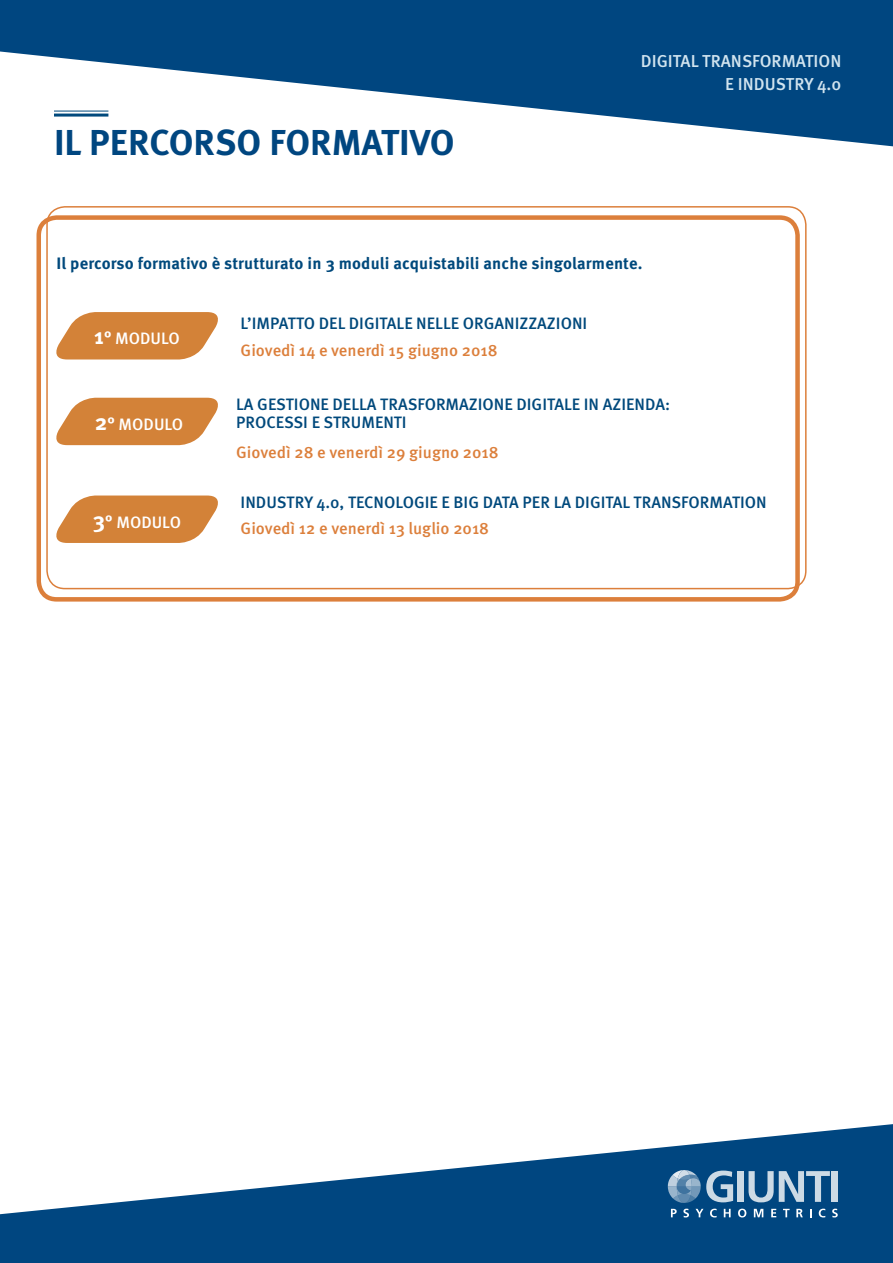
<style>
.page{position:relative;width:893px;height:1263px;background:#fff}
.page>*{position:absolute;margin:0;border:0;box-sizing:border-box;transform-origin:0 0}
.t1{font:700 36px "Meta Pro";color:#004680}
.t2{font:500 17.25px/22.5px "Meta Pro";color:#d1e4ef;text-align:right}
.t3{font:500 16.5px/17.9px "Meta Pro";color:#00497c}
.t4{font:500 16.5px "Meta Pro";color:#dc7f3b}
.t5{font:700 16.5px "Meta Pro";letter-spacing:.01em;color:#00497c}
.t6{font:500 16.5px "Meta Pro";color:#fff}
.s1{font-weight:700;font-size:22.5px}
.s2{font-weight:700;font-size:18px}
</style>
<div class="page">
<svg style="left:0;top:0;width:893px;height:147px"></svg>
<svg style="left:0;top:1124px;width:893px;height:139px"></svg>
<div style="left:832px;top:1171px;width:6px;height:31px;background:#ccdae5"></div>
<div style="left:737px;top:1171px;width:7px;height:31px;background:#ccdae5"></div>
<svg style="left:748px;top:1171px;width:82px;height:31px;background:#5f8baf"></svg>
<svg style="left:668px;top:1170px;width:65px;height:33px;background:#5e8aae"></svg>
<svg style="left:671px;top:1209px;width:6px;height:8px"></svg>
<svg style="left:683px;top:1209px;width:6px;height:8px"></svg>
<svg style="left:696px;top:1209px;width:7px;height:8px"></svg>
<svg style="left:710px;top:1209px;width:7px;height:8px"></svg>
<svg style="left:724px;top:1209px;width:7px;height:8px"></svg>
<svg style="left:738px;top:1209px;width:8px;height:8px"></svg>
<svg style="left:754px;top:1209px;width:9px;height:8px"></svg>
<svg style="left:771px;top:1209px;width:5px;height:8px"></svg>
<svg style="left:783px;top:1209px;width:7px;height:8px"></svg>
<svg style="left:796px;top:1209px;width:7px;height:8px"></svg>
<svg style="left:819px;top:1209px;width:6px;height:8px"></svg>
<svg style="left:832px;top:1209px;width:6px;height:8px"></svg>
<div style="left:37px;top:215px;width:763px;height:387px;border:4px solid #dc7f3b;border-radius:18px"></div>
<svg style="left:56px;top:312px;width:162px;height:47px;background:#d89150"></svg>
<svg style="left:56px;top:398px;width:162px;height:47px;background:#d89150"></svg>
<svg style="left:56px;top:495px;width:162px;height:48px;background:#d89252"></svg>
<div style="left:46px;top:206px;width:761px;height:383px;border:2px solid #dc7f3b;border-radius:18px"></div>
<hr style="left:54px;top:111px;width:54px;height:1px;background:#00497c">
<hr style="left:54px;top:114px;width:54px;height:3px;background:#00497c">
<p class="t1" style="left:54px;top:114px;width:402px">IL PERCORSO FORMATIVO</p>
<p class="t2" style="left:641px;top:49px;width:202px">DIGITAL TRANSFORMATION<br>E INDUSTRY 4.0</p>
<p class="t5" style="left:56px;top:251px;width:587px">Il percorso formativo è strutturato in 3 moduli acquistabili anche singolarmente.</p>
<p class="t6" style="left:94px;top:326px;width:87px"><span class="s1">1</span><span class="s2">°</span> MODULO</p>
<p class="t6" style="left:95px;top:411px;width:90px"><span class="s1">2</span><span class="s2">°</span> MODULO</p>
<p class="t6" style="left:93px;top:509px;width:90px"><span class="s1">3</span><span class="s2">°</span> MODULO</p>
<p class="t3" style="left:241px;top:314px;width:348px">L’IMPATTO DEL DIGITALE NELLE ORGANIZZAZIONI</p>
<p class="t4" style="left:241px;top:337px;width:258px">Giovedì 14 e venerdì 15 giugno 2018</p>
<p class="t3" style="left:236px;top:394px;width:435px">LA GESTIONE DELLA TRASFORMAZIONE DIGITALE IN AZIENDA:<br>PROCESSI E STRUMENTI</p>
<p class="t4" style="left:236px;top:439px;width:264px">Giovedì 28 e venerdì 29 giugno 2018</p>
<p class="t3" style="left:241px;top:492px;width:528px">INDUSTRY 4.0, TECNOLOGIE E BIG DATA PER LA DIGITAL TRANSFORMATION</p>
<p class="t4" style="left:241px;top:516px;width:250px">Giovedì 12 e venerdì 13 luglio 2018</p>
</div>
